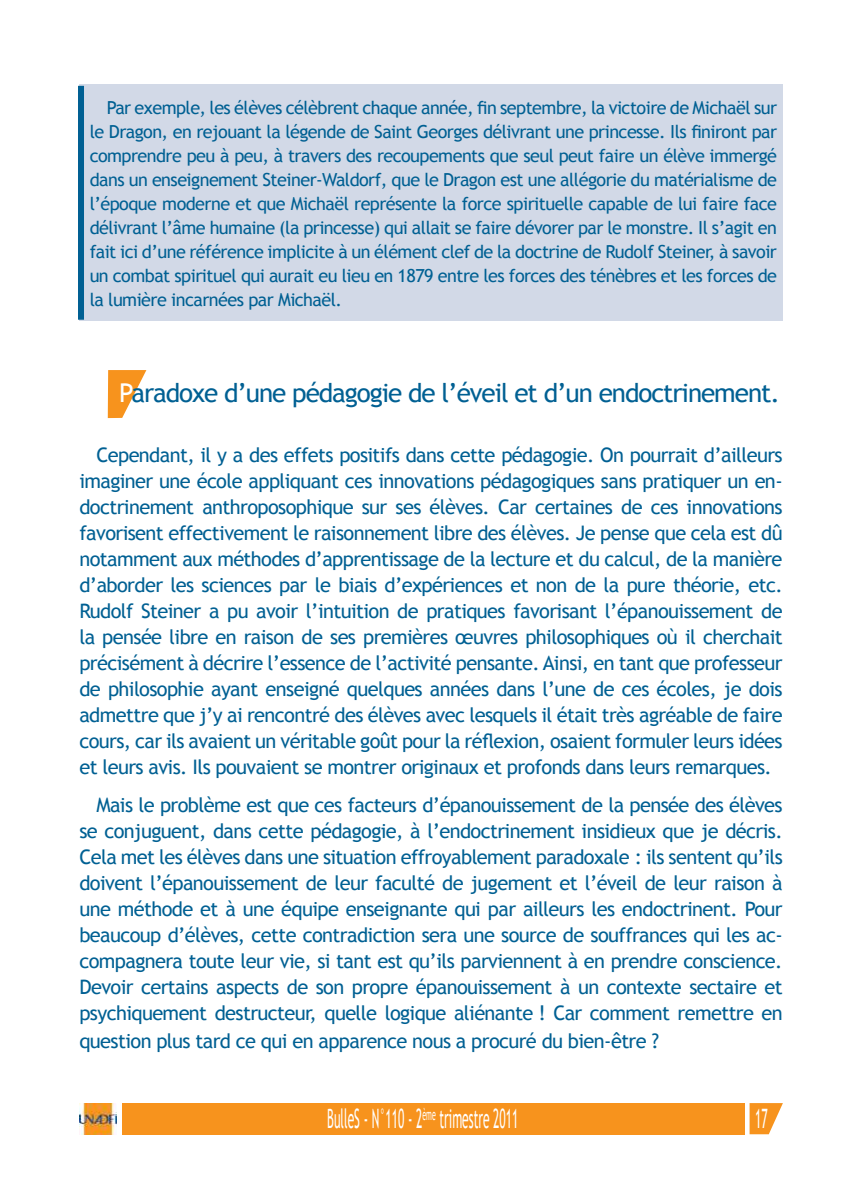
<style>
.page{position:relative;width:851px;height:1191px;background:#fff}
.page>*{position:absolute;margin:0;border:0;box-sizing:border-box;transform-origin:0 0}
.t1{font:26.8px "Trebuchet MS";color:#fff;scale:.45 1}
.t2{font:26px "Trebuchet MS";letter-spacing:-.04em;color:#006093}
.t3{font:20px/26px "Trebuchet MS";letter-spacing:-.03em;color:#006093;text-align:justify}
.t4{font:18px/24px "Trebuchet MS";letter-spacing:-.03em;color:#006093;text-align:justify}
.s1{color:#fff}
</style>
<div class="page">
<img style="left:79px;top:1103px;width:37px;height:31px">
<svg style="left:749px;top:1103px;width:33px;height:31px"></svg>
<div style="left:122px;top:1103px;width:622px;height:31px;background:#f7931d"></div>
<svg style="left:108px;top:370px;width:38px;height:48px"></svg>
<div style="left:79px;top:84px;width:703px;height:236px;background:#d2d9e7"></div>
<div style="left:78px;top:86px;width:6px;height:234px;background:#006093"></div>
<p class="t4" style="left:90px;top:96px;width:688px;text-indent:17px">Par exemple, les élèves célèbrent chaque année, 昀椀n septembre, la victoire de Michaël sur le Dragon, en rejouant la légende de Saint Georges délivrant une princesse. Ils 昀椀niront par comprendre peu à peu, à travers des recoupements que seul peut faire un élève immergé dans un enseignement Steiner-Waldorf, que le Dragon est une allégorie du matérialisme de l’époque moderne et que Michaël représente la force spirituelle capable de lui faire face délivrant l’âme humaine (la princesse) qui allait se faire dévorer par le monstre. Il s’agit en fait ici d’une référence implicite à un élément clef de la doctrine de Rudolf Steiner, à savoir un combat spirituel qui aurait eu lieu en 1879 entre les forces des ténèbres et les forces de la lumière incarnées par Michaël.</p>
<h2 class="t2" style="left:119px;top:381px;width:662px"><span class="s1">P</span>aradoxe d’une pédagogie de l’éveil et d’un endoctrinement.</h2>
<p class="t3" style="left:79px;top:443px;width:704px;text-indent:17px">Cependant, il y a des effets positifs dans cette pédagogie. On pourrait d’ailleurs imaginer une école appliquant ces innovations pédagogiques sans pratiquer un en&shy;doctrinement anthroposophique sur ses élèves. Car certaines de ces innovations favorisent effectivement le raisonnement libre des élèves. Je pense que cela est dû notamment aux méthodes d’apprentissage de la lecture et du calcul, de la manière d’aborder les sciences par le biais d’expériences et non de la pure théorie, etc.<br>Rudolf Steiner a pu avoir l’intuition de pratiques favorisant l’épanouissement de la pensée libre en raison de ses premières œuvres philosophiques où il cherchait précisément à décrire l’essence de l’activité pensante. Ainsi, en tant que professeur de philosophie ayant enseigné quelques années dans l’une de ces écoles, je dois admettre que j’y ai rencontré des élèves avec lesquels il était très agréable de faire cours, car ils avaient un véritable goût pour la ré昀氀exion, osaient formuler leurs idées et leurs avis. Ils pouvaient se montrer originaux et profonds dans leurs remarques.</p>
<p class="t3" style="left:79px;top:793px;width:704px;text-indent:17px">Mais le problème est que ces facteurs d’épanouissement de la pensée des élèves se conjuguent, dans cette pédagogie, à l’endoctrinement insidieux que je décris.<br>Cela met les élèves dans une situation effroyablement paradoxale : ils sentent qu’ils doivent l’épanouissement de leur faculté de jugement et l’éveil de leur raison à une méthode et à une équipe enseignante qui par ailleurs les endoctrinent. Pour beaucoup d’élèves, cette contradiction sera une source de souffrances qui les ac&shy;compagnera toute leur vie, si tant est qu’ils parviennent à en prendre conscience.<br>Devoir certains aspects de son propre épanouissement à un contexte sectaire et psychiquement destructeur, quelle logique aliénante ! Car comment remettre en</p>
<p class="t3" style="left:79px;top:1029px;width:581px">question plus tard ce qui en apparence nous a procuré du bien-être ?</p>
<h1 class="t1" style="left:327px;top:1107px;width:426px">BulleS - N°110 - 2<sup>ème</sup> trimestre 2011</h1>
<h1 class="t1" style="left:755px;top:1107px;width:29px">17</h1>
</div>
